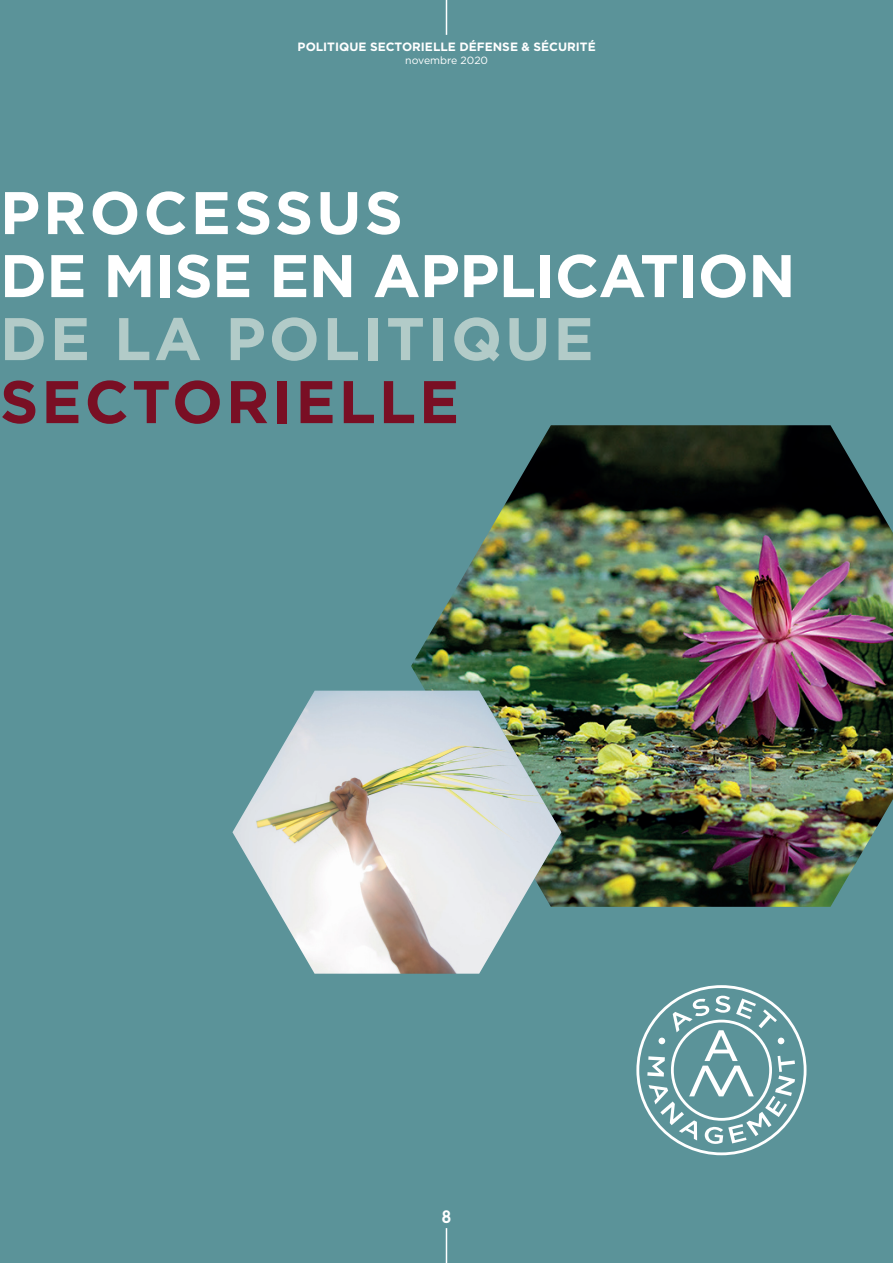
<style>
.page{position:relative;width:893px;height:1263px;background:#5b9399}
.page>*{position:absolute;margin:0;border:0;box-sizing:border-box;transform-origin:0 0}
.t1{font:700 60px/63px "Gotham";letter-spacing:-.01em;color:#fff}
.t2{font:700 60px "Gotham";letter-spacing:.05em;color:#b2cbc8}
.t3{font:700 60px "Gotham";letter-spacing:.05em;color:#790f24}
.t4{font:700 18px "Apercu Pro";color:#fff}
.t5{font:700 12px "Gotham";color:#fff}
.t6{font:10.5px "Gotham";color:#fff}
</style>
<div class="page">
<hr style="left:446px;top:1228px;width:1px;height:35px;background:#fff">
<hr style="left:446px;top:0;width:1px;height:35px;background:#fff">
<svg style="left:636px;top:985px;width:170px;height:170px"></svg>
<div style="left:761px;top:702px;width:132px;height:285px;background:#5b9399"></div>
<img style="left:411px;top:425px;width:482px;height:482px">
<img style="left:232px;top:691px;width:329px;height:283px">
<p class="t5" style="left:298px;top:40px;width:300px">POLITIQUE SECTORIELLE DÉFENSE &amp; SÉCURITÉ</p>
<p class="t6" style="left:405px;top:53px;width:84px">novembre 2020</p>
<h1 class="t1" style="left:0;top:180px;width:797px">PROCESSUS<br>DE MISE EN APPLICATION</h1>
<h1 class="t2" style="left:0;top:304px;width:595px">DE LA POLITIQUE</h1>
<h1 class="t3" style="left:0;top:367px;width:461px">SECTORIELLE</h1>
<h2 class="t4" style="left:441px;top:1203px;width:12px">8</h2>
</div>
